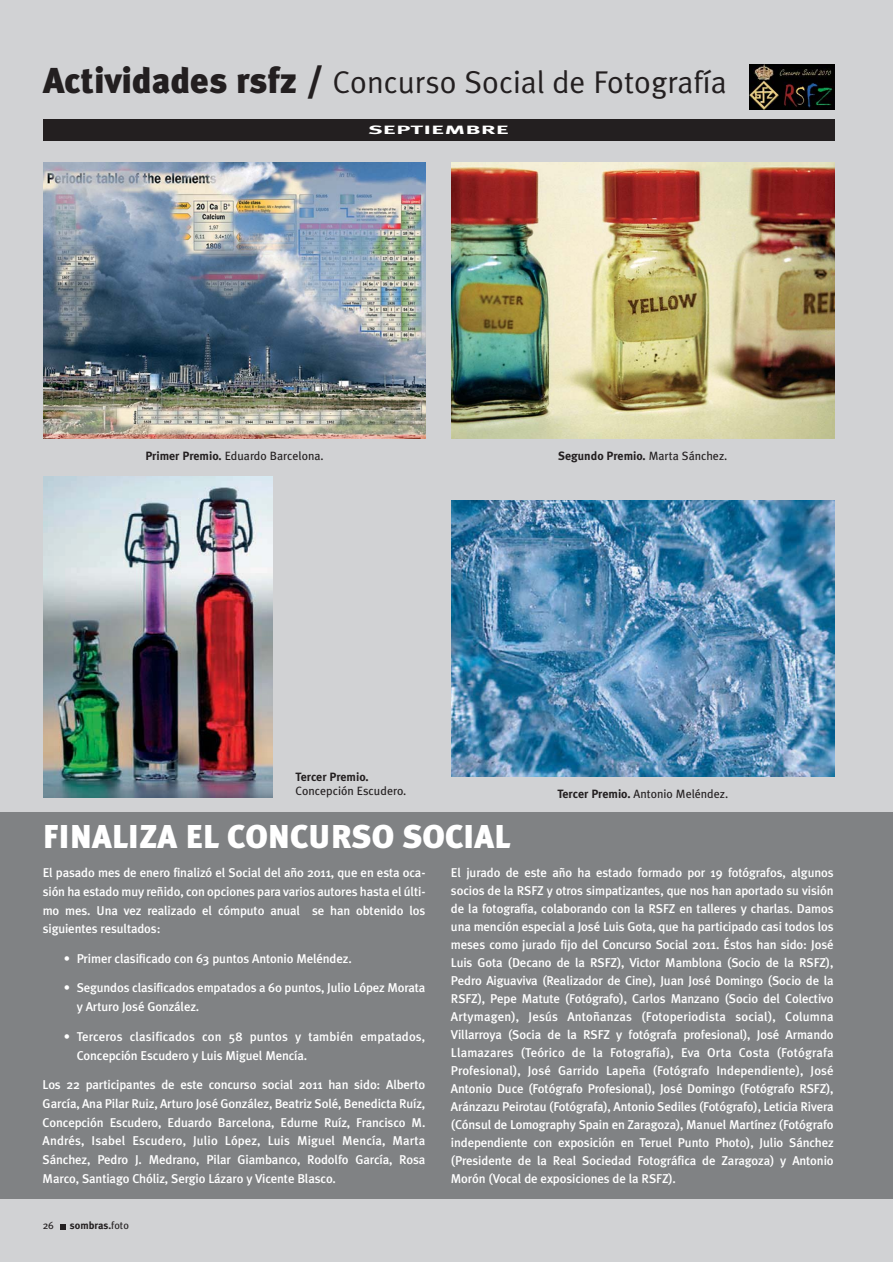
<style>
.page{position:relative;width:893px;height:1263px;background:#fff}
.page>*{position:absolute;margin:0;border:0;box-sizing:border-box;transform-origin:0 0}
.t1{font:900 33px "Meta Plus";color:#fff}
.t2{font:31.5px "Meta Plus Normal";color:#231f20}
.t3{font:500 12.75px/18px "Meta Plus";letter-spacing:-.01em;color:#fff;text-align:justify}
.t4{font:500 12.75px/18.9px "Meta Plus";letter-spacing:.01em;color:#fff}
.t5{font:12px "Meta Plus";color:#231f20}
.t6{font:700 12px "Meta Plus";color:#231f20}
.t7{font:700 12px "Meta Plus";color:#fff;scale:2.07 1}
.t8{font:700 10.5px "Meta Plus";color:#231f20}
.t9{font:10.5px "Meta Plus";color:#231f20}
.s1{font-family:"Meta Plus";font-weight:900;font-size:36px}
.s2{font-weight:700}
.s3{font-weight:400}
</style>
<div class="page">
<div style="left:0;top:1px;width:893px;height:1261px;background:#d1d2d4"></div>
<div style="left:0;top:812px;width:893px;height:386px;background:#808284"></div>
<img style="left:749px;top:64px;width:85px;height:45px">
<div style="left:43px;top:120px;width:791px;height:21px;background:#231f20"></div>
<img style="left:43px;top:477px;width:230px;height:321px">
<img style="left:451px;top:162px;width:383px;height:277px">
<img style="left:43px;top:162px;width:383px;height:277px">
<img style="left:451px;top:500px;width:383px;height:277px">
<svg style="left:61px;top:1224px;width:5px;height:5px"></svg>
<h2 class="t2" style="left:43px;top:70px;width:685px"><span class="s1">Actividades rsfz /</span> Concurso Social de Fotografía</h2>
<p class="t7" style="left:368px;top:122px;width:69px">SEPTIEMBRE</p>
<p class="t5" style="left:145px;top:451px;width:180px"><span class="s2">Primer Premio.</span> Eduardo Barcelona.</p>
<p class="t6" style="left:558px;top:448px;width:171px">Segundo Premio. <span class="s3">Marta Sánchez.</span></p>
<p class="t6" style="left:295px;top:769px;width:75px">Tercer Premio.</p>
<p class="t5" style="left:295px;top:787px;width:112px">Concepción Escudero.</p>
<p class="t5" style="left:557px;top:789px;width:172px"><span class="s2">Tercer Premio.</span> Antonio Meléndez.</p>
<h1 class="t1" style="left:43px;top:824px;width:469px">FINALIZA EL CONCURSO SOCIAL</h1>
<p class="t3" style="left:451px;top:863px;width:384px">El jurado de este año ha estado formado por 19 fotógrafos, algunos socios de la RSFZ y otros simpatizantes, que nos han aportado su visión de la fotografía, colaborando con la RSFZ en talleres y charlas. Damos una mención especial a José Luis Gota, que ha participado casi todos los meses como jurado fijo del Concurso Social 2011. Éstos han sido: José Luis Gota (Decano de la RSFZ), Victor Mamblona (Socio de la RSFZ), Pedro Aiguaviva (Realizador de Cine), Juan José Domingo (Socio de la RSFZ), Pepe Matute (Fotógrafo), Carlos Manzano (Socio del Colectivo Artymagen), Jesús Antoñanzas (Fotoperiodista social), Columna Villarroya (Socia de la RSFZ y fotógrafa profesional), José Armando Llamazares (Teórico de la Fotografía), Eva Orta Costa (Fotógrafa Profesional), José Garrido Lapeña (Fotógrafo Independiente), José Antonio Duce (Fotógrafo Profesional), José Domingo (Fotógrafo RSFZ), Aránzazu Peirotau (Fotógrafa), Antonio Sediles (Fotógrafo), Leticia Rivera (Cónsul de Lomography Spain en Zaragoza), Manuel Martínez (Fotógrafo independiente con exposición en Teruel Punto Photo), Julio Sánchez (Presidente de la Real Sociedad Fotográfica de Zaragoza) y Antonio Morón (Vocal de exposiciones de la RSFZ).</p>
<p class="t3" style="left:43px;top:863px;width:384px;line-height:18.9px">El pasado mes de enero finalizó el Social del año 2011, que en esta oca&shy;sión ha estado muy reñido, con opciones para varios autores hasta el últi&shy;mo mes. Una vez realizado el cómputo anual se han obtenido los siguientes resultados:</p>
<p class="t3" style="left:64px;top:949px;width:289px">• Primer clasificado con 63 puntos Antonio Meléndez.</p>
<p class="t3" style="left:77px;top:978px;width:350px;line-height:18.9px;text-indent:-13px">• Segundos clasificados empatados a 60 puntos, Julio López Morata y Arturo José González.</p>
<p class="t4" style="left:77px;top:1027px;width:350px;text-indent:-13px">• Terceros clasificados con 58 puntos y también empatados,<br>Concepción Escudero y Luis Miguel Mencía.</p>
<p class="t3" style="left:43px;top:1075px;width:384px;line-height:18.9px">Los 22 participantes de este concurso social 2011 han sido: Alberto García, Ana Pilar Ruiz, Arturo José González, Beatriz Solé, Benedicta Ruíz, Concepción Escudero, Eduardo Barcelona, Edurne Ruíz, Francisco M.<br>Andrés, Isabel Escudero, Julio López, Luis Miguel Mencía, Marta Sánchez, Pedro J. Medrano, Pilar Giambanco, Rodolfo García, Rosa Marco, Santiago Chóliz, Sergio Lázaro y Vicente Blasco.</p>
<p class="t9" style="left:43px;top:1222px;width:13px">26</p>
<p class="t8" style="left:70px;top:1219px;width:61px">sombras.<span class="s3">foto</span></p>
</div>
